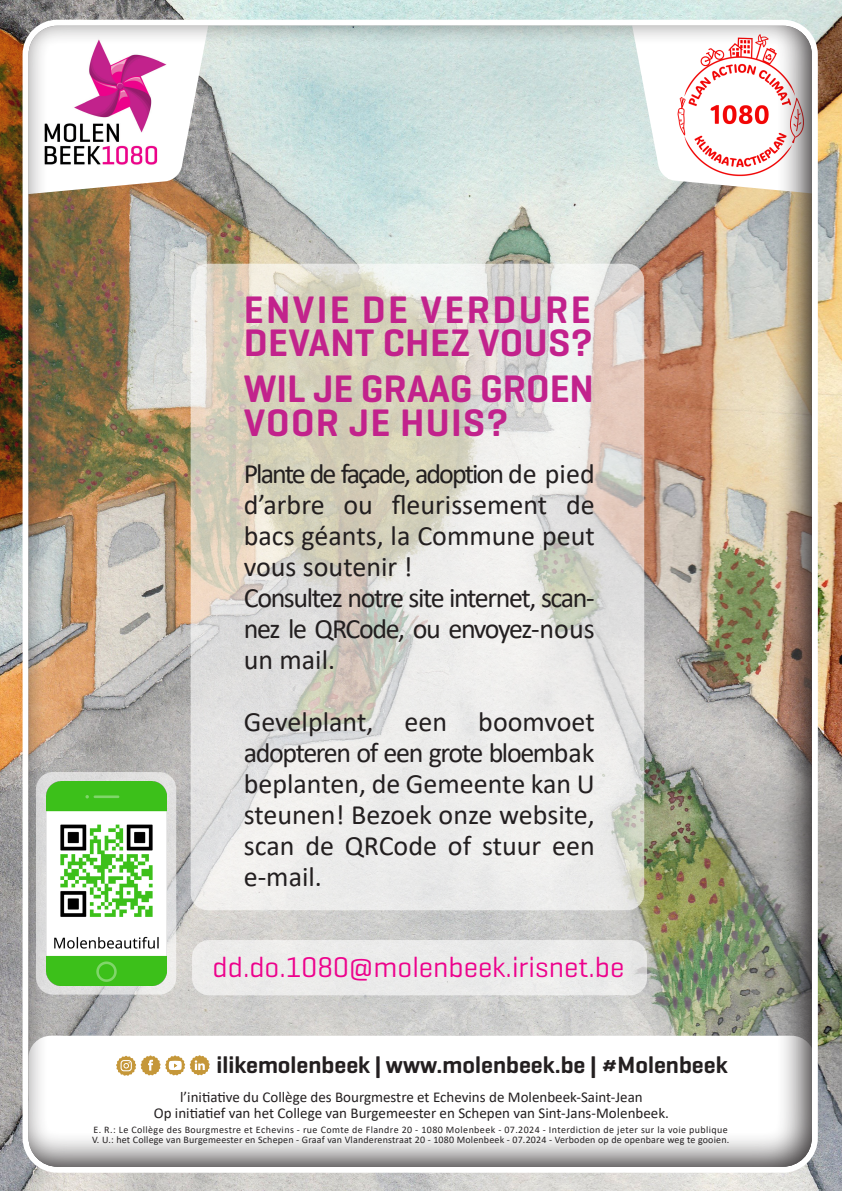
<style>
.page{position:relative;width:842px;height:1191px;background:#fff}
.page>*{position:absolute;margin:0;border:0;box-sizing:border-box;transform-origin:0 0}
.t1{font:600 39px/33px "Geogrotesque";letter-spacing:.01em;color:#c2228c}
.t2{font:600 39px "Geogrotesque";letter-spacing:.06em;color:#c2228c}
.t3{font:29px "Geogrotesque";color:#ed028c}
.t4{font:28px/31px "Calibri";color:#231f20;text-align:justify}
.t5{font:600 23.9px "Geogrotesque";color:#231f20}
.t6{font:15px "Calibri";color:#231f20}
.t7{font:10px "Calibri";letter-spacing:.015em;color:#231f20}
.t8{font:10px "Calibri";letter-spacing:.04em;color:#231f20}
</style>
<div class="page">
<div style="left:0;top:0;width:842px;height:1191px;background:#231f20;opacity:.75"></div>
<svg style="left:116px;top:1055px;width:94px;height:20px"></svg>
<div style="left:192px;top:940px;width:455px;height:55px;background:#ebebea;border-radius:17px"></div>
<svg style="left:36px;top:772px;width:140px;height:222px;fill:#ddd"></svg>
<img style="left:46px;top:782px;width:120px;height:203px">
<p class="t2" style="left:244px;top:286px;width:349px">ENVIE DE VERDURE</p>
<p class="t1" style="left:244px;top:326px;width:351px">DEVANT CHEZ VOUS?</p>
<p class="t1" style="left:244px;top:372px;width:352px">WIL JE GRAAG GROEN<br>VOOR JE HUIS?</p>
<p class="t4" style="left:244px;top:457px;width:352px">Plante de façade, adoption de pied d’arbre ou fleurissement de bacs géants, la Commune peut vous soutenir !</p>
<p class="t4" style="left:244px;top:581px;width:352px">Consultez notre site internet, scan&shy;nez le QRCode, ou envoyez-nous un mail.</p>
<p class="t4" style="left:244px;top:705px;width:352px">Gevelplant, een boomvoet adopteren of een grote bloembak beplanten, de Gemeente kan U steunen! Bezoek onze website, scan de QRCode of stuur een e-mail.</p>
<p class="t3" style="left:213px;top:948px;width:413px">dd.do.1080@molenbeek.irisnet.be</p>
<p class="t5" style="left:216px;top:1049px;width:513px">ilikemolenbeek | www.molenbeek.be | #Molenbeek</p>
<p class="t6" style="left:180px;top:1086px;width:464px">l’initiative du Collège des Bourgmestre et Echevins de Molenbeek-Saint-Jean</p>
<p class="t6" style="left:154px;top:1102px;width:517px">Op initiatief van het College van Burgemeester en Schepen van Sint-Jans-Molenbeek.</p>
<p class="t8" style="left:93px;top:1123px;width:636px">E. R.: Le Collège des Bourgmestre et Echevins - rue Comte de Flandre 20 - 1080 Molenbeek - 07.2024 - Interdiction de jeter sur la voie publique</p>
<p class="t7" style="left:92px;top:1133px;width:639px">V. U.: het College van Burgemeester en Schepen - Graaf van Vlanderenstraat 20 - 1080 Molenbeek - 07.2024 - Verboden op de openbare weg te gooien.</p>
</div>
